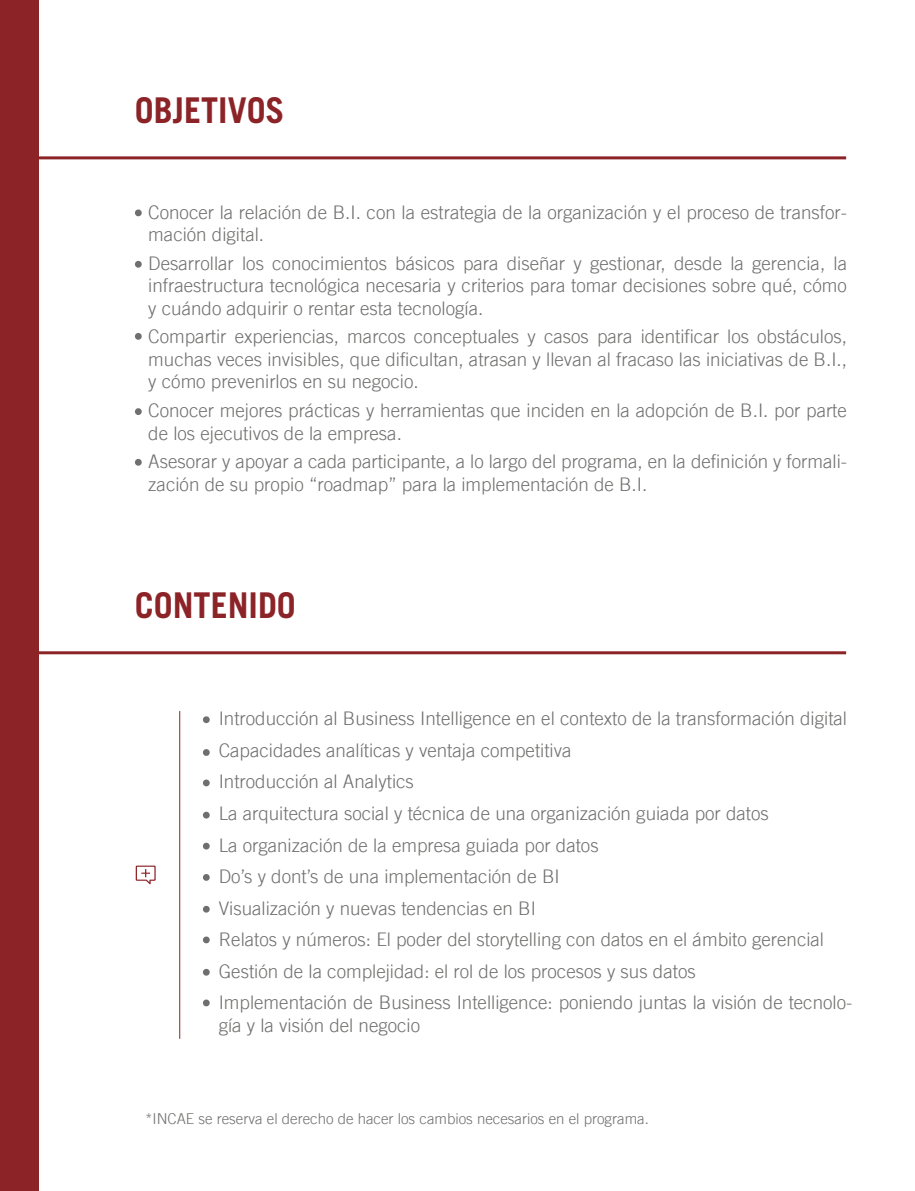
<style>
.page{position:relative;width:915px;height:1191px;background:#fff}
.page>*{position:absolute;margin:0;border:0;box-sizing:border-box;transform-origin:0 0}
.t1{font:700 35.55px "Trade Gothic LT Std";color:#8b2327;scale:.96 1}
.t2{font:300 18.75px/31.5px "Trade Gothic LT";color:#6f6f6e}
.t3{font:300 15px "Trade Gothic LT";color:#6f6f6e}
</style>
<div class="page">
<hr style="left:20px;top:156px;width:825px;height:3px;background:#8b2327">
<hr style="left:20px;top:651px;width:825px;height:3px;background:#8b2327">
<svg style="left:135px;top:209px;width:7px;height:7px"></svg>
<svg style="left:135px;top:261px;width:7px;height:7px"></svg>
<svg style="left:135px;top:333px;width:7px;height:7px"></svg>
<svg style="left:135px;top:408px;width:7px;height:7px"></svg>
<svg style="left:135px;top:459px;width:7px;height:7px"></svg>
<hr style="left:179px;top:711px;width:1px;height:327px;background:#8b2327">
<svg style="left:136px;top:865px;width:20px;height:19px"></svg>
<svg style="left:203px;top:716px;width:7px;height:7px"></svg>
<svg style="left:203px;top:749px;width:7px;height:7px"></svg>
<svg style="left:203px;top:779px;width:7px;height:7px"></svg>
<svg style="left:203px;top:811px;width:7px;height:7px"></svg>
<svg style="left:203px;top:842px;width:7px;height:7px"></svg>
<svg style="left:203px;top:874px;width:7px;height:6px"></svg>
<svg style="left:203px;top:906px;width:7px;height:6px"></svg>
<svg style="left:203px;top:936px;width:7px;height:7px"></svg>
<svg style="left:203px;top:969px;width:7px;height:6px"></svg>
<svg style="left:203px;top:999px;width:7px;height:7px"></svg>
<div style="left:0;top:0;width:38px;height:1191px;background:#8b2327"></div>
<h1 class="t1" style="left:135px;top:88px;width:157px">OBJETIVOS</h1>
<p class="t2" style="left:148px;top:200px;width:700px;line-height:22.5px">Conocer la relación de B.I. con la estrategia de la organización y el proceso de transfor&shy;mación digital.</p>
<p class="t2" style="left:148px;top:252px;width:700px;line-height:22.5px;text-align:justify">Desarrollar los conocimientos básicos para diseñar y gestionar, desde la gerencia, la infraestructura tecnológica necesaria y criterios para tomar decisiones sobre qué, cómo y cuándo adquirir o rentar esta tecnología.</p>
<p class="t2" style="left:148px;top:325px;width:700px;line-height:22.5px;text-align:justify">Compartir experiencias, marcos conceptuales y casos para identificar los obstáculos, muchas veces invisibles, que dificultan, atrasan y llevan al fracaso las iniciativas de B.I., y cómo prevenirlos en su negocio.</p>
<p class="t2" style="left:148px;top:399px;width:699px;line-height:22.5px">Conocer mejores prácticas y herramientas que inciden en la adopción de B.I. por parte de los ejecutivos de la empresa.</p>
<p class="t2" style="left:148px;top:450px;width:700px;line-height:22.5px">Asesorar y apoyar a cada participante, a lo largo del programa, en la definición y formali&shy;zación de su propio “roadmap” para la implementación de B.I.</p>
<h1 class="t1" style="left:135px;top:583px;width:169px">CONTENIDO</h1>
<p class="t2" style="left:219px;top:702px;width:635px">Introducción al Business Intelligence en el contexto de la transformación digital Capacidades analíticas y ventaja competitiva<br>Introducción al Analytics<br>La arquitectura social y técnica de una organización guiada por datos<br>La organización de la empresa guiada por datos<br>Do’s y dont’s de una implementación de BI<br>Visualización y nuevas tendencias en BI<br>Relatos y números: El poder del storytelling con datos en el ámbito gerencial Gestión de la complejidad: el rol de los procesos y sus datos<br>Implementación de Business Intelligence: poniendo juntas la visión de tecnolo-</p>
<p class="t2" style="left:219px;top:1009px;width:203px">gía y la visión del negocio</p>
<p class="t3" style="left:145px;top:1110px;width:505px">*INCAE se reserva el derecho de hacer los cambios necesarios en el programa.</p>
</div>
